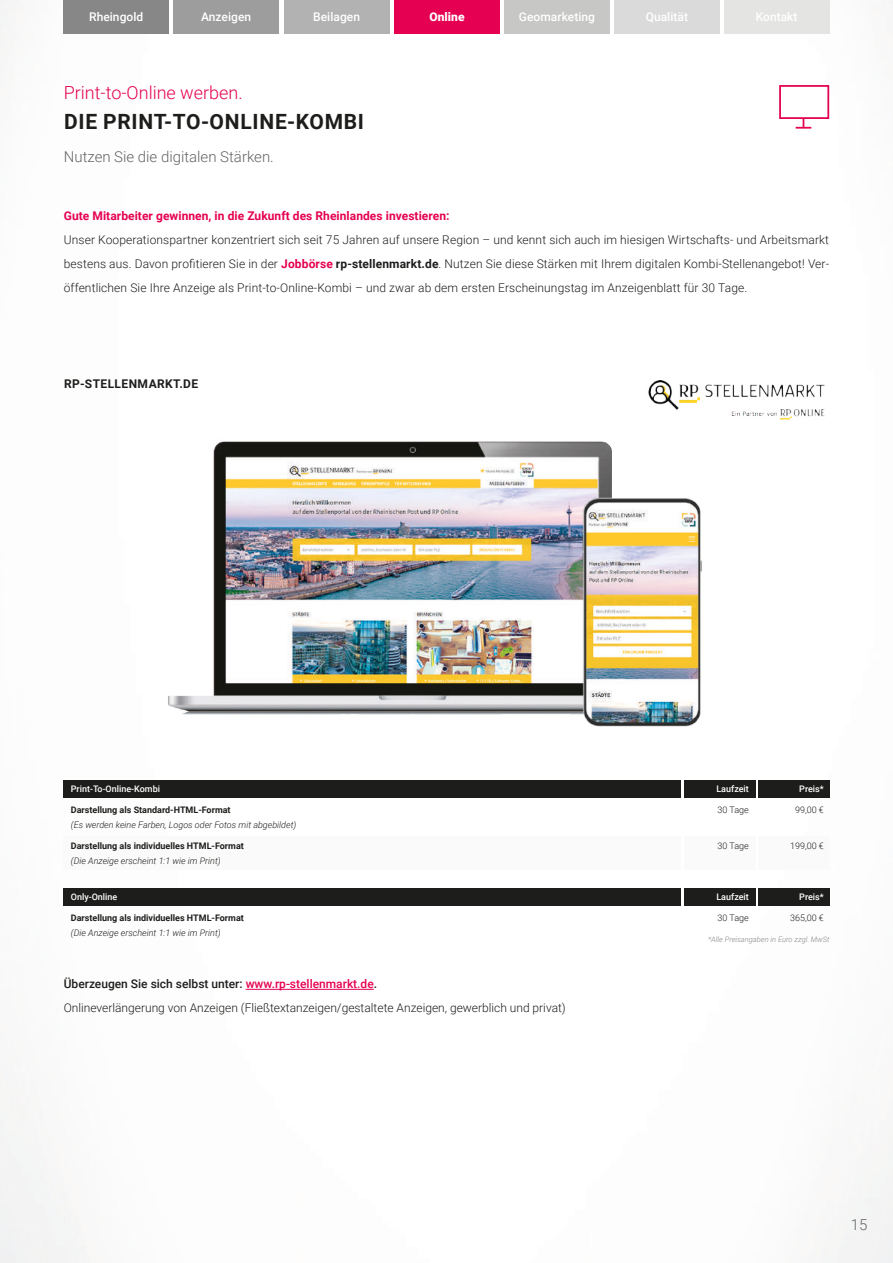
<style>
.page{position:relative;width:893px;height:1263px;background:#fff}
.page>*{position:absolute;margin:0;border:0;box-sizing:border-box;transform-origin:0 0}
.t1{font:700 21px "Roboto";letter-spacing:.035em;color:#1d1d1b}
.t2{font:300 18px "Roboto";color:#e50051}
.t3{font:300 15px "Roboto";color:#646463}
.t4{font:300 12px/24px "Roboto";color:#1d1d1b;text-align:justify}
.t5{font:700 12px "Roboto";letter-spacing:.005em;color:#e50051}
.t6{font:500 12px "Roboto";letter-spacing:.005em;color:#fff}
.t7{font:700 12px "Roboto";letter-spacing:.035em;color:#1d1d1b}
.t8{font:900 12px "Roboto";letter-spacing:.005em;color:#fff}
.t9{font:italic 300 9px "Roboto";color:#1d1d1b}
.t10{font:700 9px "Roboto";color:#1d1d1b}
.t11{font:500 9px "Roboto";color:#fff}
.t12{font:300 9px "Roboto";color:#1d1d1b}
.t13{font:italic 300 7.5px "Roboto";color:#878787}
.s1{font-weight:700;color:#e50051}
.s2{font-weight:700}
.s3{font-weight:500}
.s4{font-weight:500;color:#e50051}
</style>
<div class="page">
<img style="left:0;top:0;width:893px;height:1263px">
<hr style="left:246px;top:989px;width:128px;height:1px;background:#e50051">
<div style="left:504px;top:0;width:106px;height:34px;background:#c7c7c6"></div>
<div style="left:614px;top:0;width:105px;height:34px;background:#dadada"></div>
<div style="left:724px;top:0;width:105px;height:34px;background:#e4e4e3"></div>
<div style="left:284px;top:0;width:105px;height:34px;background:#b2b2b2"></div>
<div style="left:395px;top:0;width:105px;height:34px;background:#e50051"></div>
<div style="left:174px;top:0;width:105px;height:34px;background:#9d9d9d"></div>
<div style="left:64px;top:0;width:105px;height:34px;background:#878787"></div>
<div style="left:779px;top:85px;width:50px;height:34px;border:2px solid #e50051"></div>
<svg style="left:796px;top:118px;width:15px;height:11px"></svg>
<div style="left:297px;top:780px;width:232px;height:55px;background:#fff"></div>
<div style="left:297px;top:888px;width:232px;height:55px;background:#fff"></div>
<div style="left:64px;top:780px;width:617px;height:17px;background:#1d1d1b"></div>
<div style="left:758px;top:780px;width:71px;height:17px;background:#1d1d1b"></div>
<div style="left:684px;top:780px;width:71px;height:17px;background:#1d1d1b"></div>
<div style="left:64px;top:888px;width:617px;height:17px;background:#1d1d1b"></div>
<div style="left:758px;top:888px;width:71px;height:17px;background:#1d1d1b"></div>
<div style="left:684px;top:888px;width:71px;height:17px;background:#1d1d1b"></div>
<div style="left:64px;top:836px;width:617px;height:34px;background:#fafafa"></div>
<div style="left:758px;top:836px;width:71px;height:34px;background:#fafafa"></div>
<div style="left:684px;top:836px;width:71px;height:34px;background:#fafafa"></div>
<img style="left:125px;top:402px;width:634px;height:344px">
<img style="left:645px;top:378px;width:183px;height:44px">
<p class="t6" style="left:89px;top:9px;width:56px">Rheingold</p>
<p class="t6" style="left:201px;top:9px;width:51px">Anzeigen</p>
<p class="t6" style="left:313px;top:9px;width:48px">Beilagen</p>
<p class="t8" style="left:429px;top:9px;width:37px">Online</p>
<p class="t6" style="left:519px;top:9px;width:78px">Geomarketing</p>
<p class="t6" style="left:646px;top:9px;width:44px">Qualität</p>
<p class="t6" style="left:756px;top:9px;width:43px">Kontakt</p>
<h2 class="t2" style="left:64px;top:80px;width:180px">Print-to-Online werben.</h2>
<h1 class="t1" style="left:64px;top:106px;width:301px">DIE PRINT-TO-ONLINE-KOMBI</h1>
<p class="t3" style="left:64px;top:146px;width:212px">Nutzen Sie die digitalen Stärken.</p>
<p class="t5" style="left:64px;top:208px;width:387px">Gute Mitarbeiter gewinnen, in die Zukunft des Rheinlandes investieren:</p>
<p class="t4" style="left:64px;top:228px;width:767px">Unser Kooperationspartner konzentriert sich seit 75 Jahren auf unsere Region – und kennt sich auch im hiesigen Wirtschafts- und Arbeitsmarkt bestens aus. Davon profitieren Sie in der <span class="s1">Jobbörse</span> <span class="s2">rp-stellenmarkt.de</span>. Nutzen Sie diese Stärken mit Ihrem digitalen Kombi-Stellenangebot! Ver&shy;öffentlichen Sie Ihre Anzeige als Print-to-Online-Kombi – und zwar ab dem ersten Erscheinungstag im Anzeigenblatt für 30 Tage.</p>
<p class="t7" style="left:64px;top:376px;width:136px">RP-STELLENMARKT.DE</p>
<p class="t11" style="left:71px;top:783px;width:91px">Print-To-Online-Kombi</p>
<p class="t11" style="left:716px;top:783px;width:34px">Laufzeit</p>
<p class="t11" style="left:799px;top:783px;width:26px">Preis*</p>
<p class="t10" style="left:71px;top:804px;width:161px">Darstellung als Standard-HTML-Format</p>
<p class="t12" style="left:718px;top:804px;width:33px">30 Tage</p>
<p class="t12" style="left:795px;top:804px;width:30px">99,00 €</p>
<p class="t9" style="left:71px;top:819px;width:227px">(Es werden keine Farben, Logos oder Fotos mit abgebildet)</p>
<p class="t10" style="left:71px;top:840px;width:175px">Darstellung als individuelles HTML-Format</p>
<p class="t12" style="left:718px;top:840px;width:33px">30 Tage</p>
<p class="t12" style="left:790px;top:840px;width:35px">199,00 €</p>
<p class="t9" style="left:71px;top:855px;width:151px">(Die Anzeige erscheint 1:1 wie im Print)</p>
<p class="t11" style="left:71px;top:890px;width:48px">Only-Online</p>
<p class="t11" style="left:716px;top:890px;width:34px">Laufzeit</p>
<p class="t11" style="left:799px;top:890px;width:26px">Preis*</p>
<p class="t10" style="left:71px;top:911px;width:175px">Darstellung als individuelles HTML-Format</p>
<p class="t12" style="left:718px;top:911px;width:33px">30 Tage</p>
<p class="t12" style="left:790px;top:911px;width:35px">365,00 €</p>
<p class="t9" style="left:71px;top:926px;width:151px">(Die Anzeige erscheint 1:1 wie im Print)</p>
<p class="t13" style="left:708px;top:934px;width:123px">*Alle Preisangaben in Euro zzgl. MwSt</p>
<p class="t4" style="left:64px;top:972px;width:504px"><span class="s3">Überzeugen Sie sich selbst unter:</span> <span class="s4">www.rp-stellenmarkt.de</span><span class="s3">.<br></span>Onlineverlängerung von Anzeigen (Fließtextanzeigen/gestaltete Anzeigen, gewerblich und privat)</p>
<p class="t3" style="left:851px;top:1214px;width:18px">15</p>
</div>
